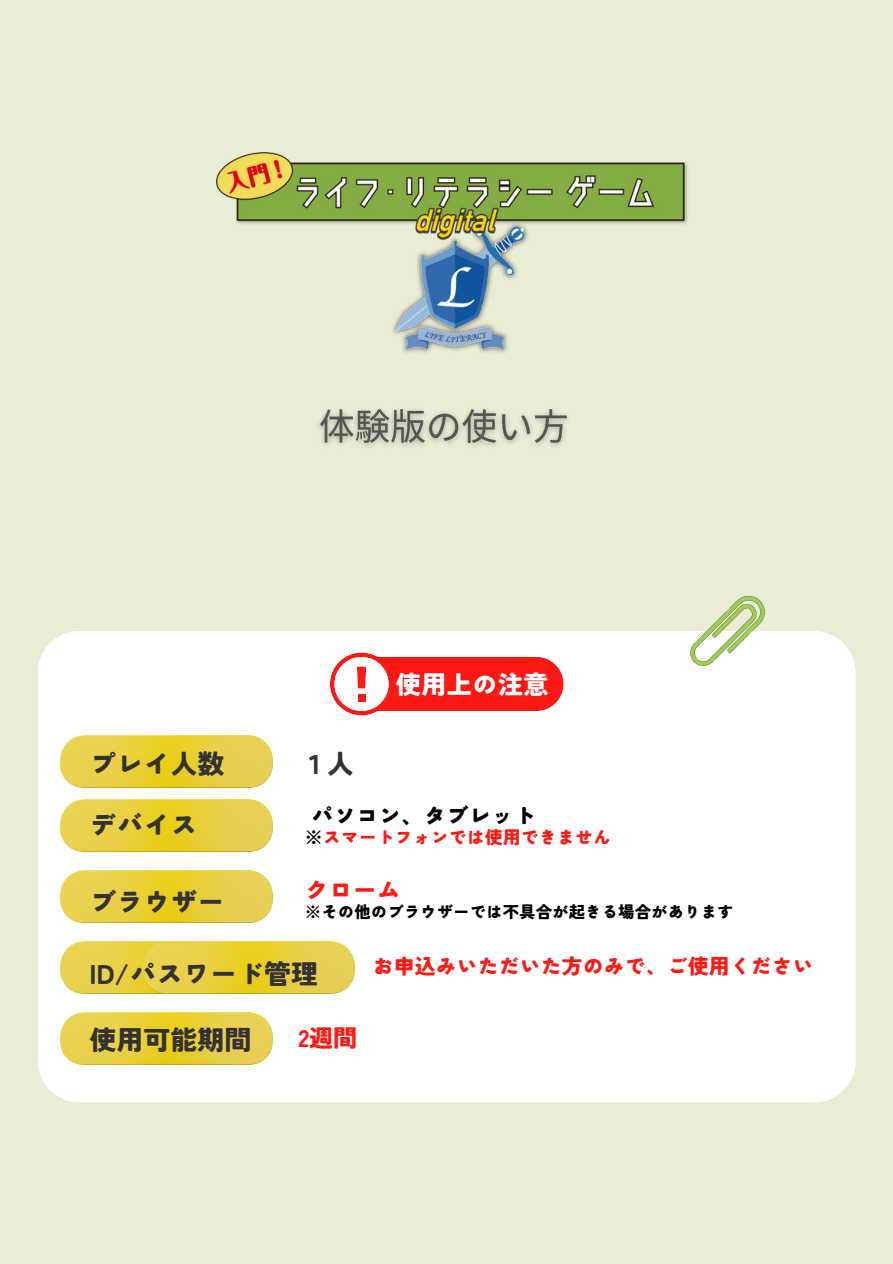
<style>
.page{position:relative;width:893px;height:1264px;background:#fff}
.page>*{position:absolute;margin:0;border:0;box-sizing:border-box;transform-origin:0 0}
.t1{font:900 27px "Tsunagi Gothic";color:#323232}
.t2{font:900 25.5px "Tsunagi Gothic";color:#fff}
.t3{font:900 24px "Tsunagi Gothic";color:#ff1914}
.t4{font:900 22.5px "Tsunagi Gothic";color:#000}
.t5{font:900 21px "Tsunagi Gothic";color:#ff1914}
.t6{font:900 18px "Tsunagi Gothic";color:#ff1914}
.t7{font:900 16.5px "Tsunagi Gothic";color:#000}
.s1{color:#000}
</style>
<div class="page">
<div style="left:0;top:0;width:892px;height:1263px;background:#e9edd5"></div>
<img style="left:216px;top:152px;width:472px;height:201px">
<div style="left:38px;top:631px;width:817px;height:471px;background:#fff"></div>
<hr style="left:359px;top:656px;width:185px;height:2px;background:#ff1914">
<svg style="left:330px;top:652px;width:63px;height:63px;background:#ffb7b6"></svg>
<div style="left:357px;top:693px;width:8px;height:8px;background:#ff1914"></div>
<svg style="left:690px;top:596px;width:74px;height:69px"></svg>
<img style="left:319px;top:409px;width:249px;height:38px">
<img style="left:60px;top:735px;width:212px;height:52px">
<img style="left:60px;top:799px;width:212px;height:52px">
<img style="left:60px;top:870px;width:212px;height:52px">
<img style="left:60px;top:941px;width:83px;height:52px">
<img style="left:143px;top:941px;width:212px;height:52px">
<img style="left:60px;top:1012px;width:212px;height:52px">
<p class="t2" style="left:395px;top:671px;width:154px">使用上の注意</p>
<p class="t1" style="left:89px;top:750px;width:136px">プレイ人数</p>
<p class="t1" style="left:300px;top:750px;width:55px">１人</p>
<p class="t1" style="left:89px;top:811px;width:109px">デバイス</p>
<p class="t4" style="left:311px;top:804px;width:226px">パソコン、タブレット</p>
<p class="t6" style="left:305px;top:828px;width:308px"><span class="s1">※</span>スマートフォンでは使用できません</p>
<p class="t3" style="left:305px;top:877px;width:97px">クローム</p>
<p class="t7" style="left:305px;top:903px;width:430px">※その他のブラウザーでは不具合が起きる場合があります</p>
<p class="t5" style="left:373px;top:955px;width:442px">お申込みいただいた方のみで、ご使用ください</p>
<p class="t1" style="left:89px;top:888px;width:136px">ブラウザー</p>
<p class="t1" style="left:89px;top:960px;width:230px">ID/パスワード管理</p>
<p class="t1" style="left:89px;top:1025px;width:163px">使用可能期間</p>
<p class="t3" style="left:298px;top:1025px;width:60px">2週間</p>
</div>
